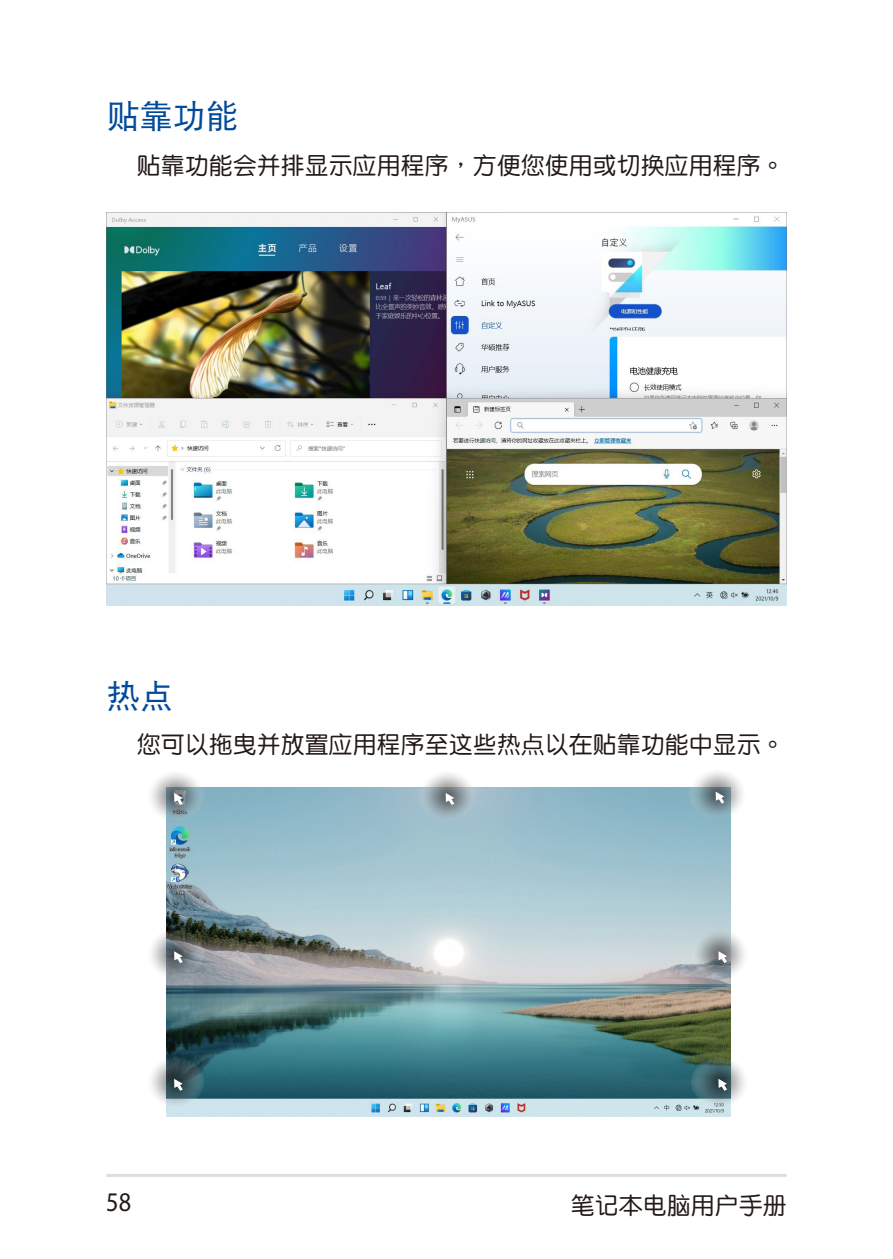
<style>
.page{position:relative;width:893px;height:1259px;background:#fff}
.page>*{position:absolute;margin:0;border:0;box-sizing:border-box;transform-origin:0 0}
.t1{font:33px "DF Hei GB5 Std W5";color:#004a99}
.t2{font:27px "Myriad Pro";color:#231916;scale:.9 1}
.t3{font:24px "DF Yuan GB5 Std W5";color:#231916}
</style>
<div class="page">
<hr style="left:106px;top:1173px;width:681px;height:3px;background:#dcdddd">
<img style="left:106px;top:213px;width:681px;height:392px">
<img style="left:166px;top:788px;width:564px;height:328px">
<svg style="left:147px;top:771px;width:58px;height:49px"></svg>
<svg style="left:174px;top:793px;width:9px;height:12px"></svg>
<svg style="left:418px;top:771px;width:58px;height:49px"></svg>
<svg style="left:446px;top:793px;width:8px;height:12px"></svg>
<svg style="left:688px;top:770px;width:58px;height:49px"></svg>
<svg style="left:716px;top:791px;width:8px;height:12px"></svg>
<svg style="left:147px;top:929px;width:58px;height:50px"></svg>
<svg style="left:174px;top:951px;width:9px;height:12px"></svg>
<svg style="left:691px;top:929px;width:58px;height:50px"></svg>
<svg style="left:718px;top:951px;width:9px;height:12px"></svg>
<svg style="left:147px;top:1057px;width:58px;height:49px"></svg>
<svg style="left:174px;top:1078px;width:9px;height:13px"></svg>
<svg style="left:691px;top:1057px;width:58px;height:49px"></svg>
<svg style="left:718px;top:1078px;width:9px;height:13px"></svg>
<h1 class="t1" style="left:107px;top:99px;width:133px">貼靠功能</h1>
<p class="t3" style="left:137px;top:153px;width:650px">貼靠功能會並排顯示應用程序，方便您使用或切換應用程序。</p>
<h1 class="t1" style="left:107px;top:678px;width:67px">熱點</h1>
<p class="t3" style="left:137px;top:732px;width:649px">您可以拖曳並放置應用程序至這些熱點以在貼靠功能中顯示。</p>
<p class="t2" style="left:106px;top:1185px;width:29px">58</p>
<p class="t3" style="left:571px;top:1192px;width:218px">筆記本電腦用戶手冊</p>
</div>
